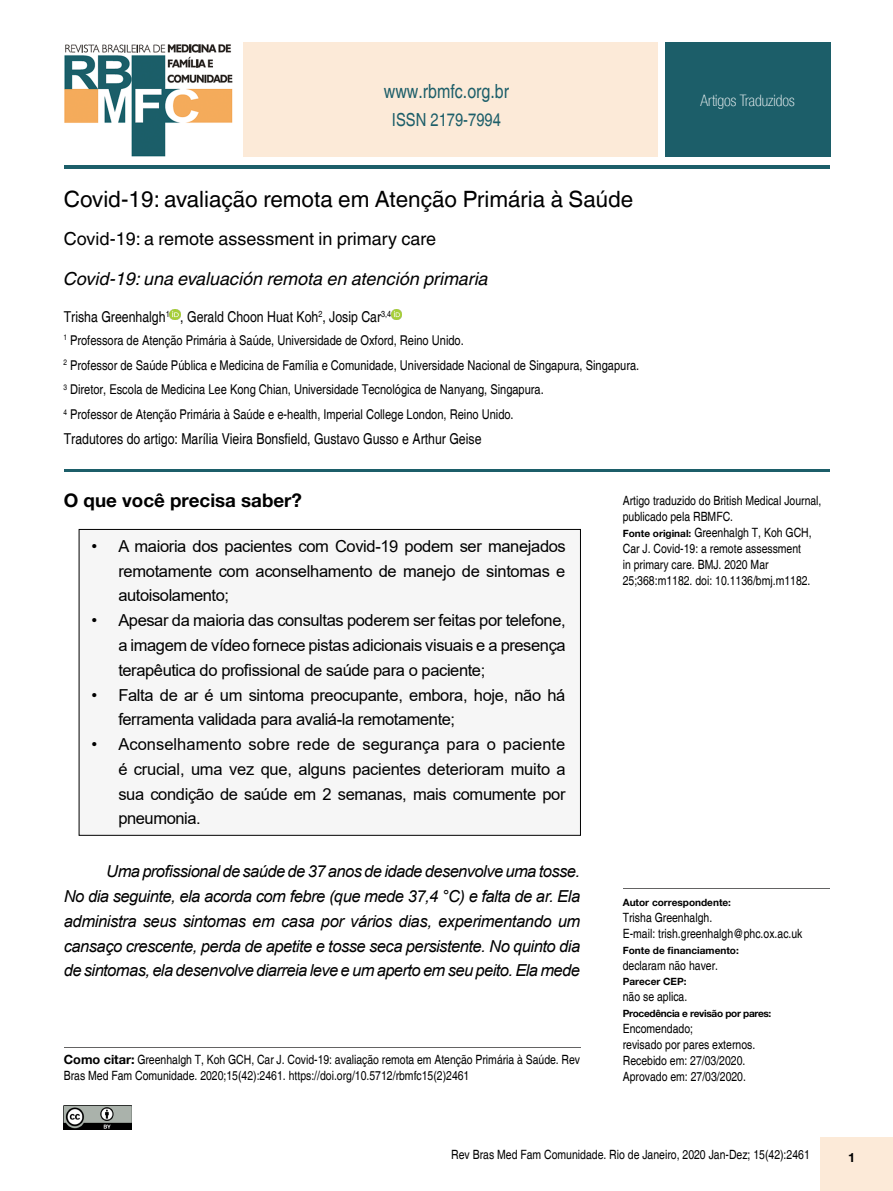
<style>
.page{position:relative;width:893px;height:1191px;background:#fff}
.page>*{position:absolute;margin:0;border:0;box-sizing:border-box;transform-origin:0 0}
.t1{font:22.5px "Helvetica World";color:#000}
.t2{font:condensed 19.5px "Helvetica";color:#1c5e69}
.t3{font:700 18.75px "Helvetica Neue";color:#000}
.t4{font:italic 18px "Helvetica World";color:#000}
.t5{font:18px "Helvetica World";color:#000}
.t6{font:condensed 18px "Helvetica";color:#1c5e69}
.t7{font:16.5px/24.8px "Arial";letter-spacing:-.025em;color:#000;text-align:justify}
.t8{font:italic 16.5px/24.8px "Arial";letter-spacing:-.035em;color:#000;text-align:justify}
.t9{font:100 condensed 15.75px "Helvetica Neue LT Com";color:#fff}
.t10{font:condensed 15px "Helvetica";color:#000}
.t11{font:condensed 13.5px/24.8px "Helvetica";color:#000}
.t12{font:condensed 12.75px/15.9px "Helvetica";color:#000}
.t13{font:700 12.75px "Helvetica Neue";color:#000}
.t14{font:700 10.05px "Helvetica Neue";color:#000}
.t15{font:700 10.05px "Helvetica Neue";letter-spacing:-.03em;color:#000}
.s1{font-family:"Helvetica Neue";font-weight:700;font-stretch:normal}
.s2{font-family:"Helvetica Neue";font-weight:700;font-stretch:normal;font-size:10.05px}
</style>
<div class="page">
<div style="left:821px;top:1137px;width:72px;height:54px;background:#fcead8"></div>
<svg style="left:170px;top:309px;width:10px;height:11px"></svg>
<svg style="left:391px;top:309px;width:11px;height:11px"></svg>
<hr style="left:64px;top:165px;width:765px;height:4px;background:#1c5e69">
<div style="left:243px;top:43px;width:414px;height:114px;background:#fcead8"></div>
<div style="left:665px;top:43px;width:165px;height:114px;background:#1c5e69"></div>
<img style="left:64px;top:44px;width:169px;height:113px">
<hr style="left:64px;top:469px;width:765px;height:3px;background:#1c5e69">
<hr style="left:64px;top:1047px;width:516px;height:1px;background:#646363">
<hr style="left:623px;top:888px;width:206px;height:1px;background:#646363">
<img style="left:64px;top:1106px;width:68px;height:23px">
<div style="left:79px;top:529px;width:501px;height:306px;background:#f6f6f6"></div>
<div style="left:79px;top:529px;width:502px;height:306px;border:1px solid #000"></div>
<h2 class="t2" style="left:384px;top:80px;width:127px">www.rbmfc.org.br</h2>
<p class="t9" style="left:701px;top:92px;width:96px">Artigos Traduzidos</p>
<h3 class="t6" style="left:392px;top:110px;width:111px">ISSN 2179-7994</h3>
<h1 class="t1" style="left:64px;top:186px;width:571px">Covid-19: avaliação remota em Atenção Primária à Saúde</h1>
<h3 class="t5" style="left:64px;top:228px;width:374px">Covid-19: a remote assessment in primary care</h3>
<h3 class="t4" style="left:64px;top:268px;width:426px">Covid-19: una evaluación remota en atención primaria</h3>
<p class="t10" style="left:64px;top:308px;width:329px">Trisha Greenhalgh<sup>1</sup> , Gerald Choon Huat Koh<sup>2</sup>, Josip Car<sup>3,4</sup></p>
<p class="t11" style="left:63px;top:328px;width:577px"><sup>1</sup> Professora de Atenção Primária à Saúde, Universidade de Oxford, Reino Unido.<br><sup>2</sup> Professor de Saúde Pública e Medicina de Família e Comunidade, Universidade Nacional de Singapura, Singapura.<br><sup>3</sup> Diretor, Escola de Medicina Lee Kong Chian, Universidade Tecnológica de Nanyang, Singapura.<br><sup>4</sup> Professor de Atenção Primária à Saúde e e-health, Imperial College London, Reino Unido.</p>
<p class="t10" style="left:64px;top:430px;width:419px">Tradutores do artigo: Marília Vieira Bonsfield, Gustavo Gusso e Arthur Geise</p>
<h3 class="t3" style="left:64px;top:488px;width:240px">O que você precisa saber?</h3>
<p class="t7" style="left:118px;top:533px;width:449px;text-indent:-27px">• A maioria dos pacientes com Covid-19 podem ser manejados remotamente com aconselhamento de manejo de sintomas e autoisolamento;</p>
<p class="t7" style="left:118px;top:608px;width:449px;text-indent:-27px">• Apesar da maioria das consultas poderem ser feitas por telefone, a imagem de vídeo fornece pistas adicionais visuais e a presença terapêutica do profissional de saúde para o paciente;</p>
<p class="t7" style="left:118px;top:682px;width:449px;text-indent:-27px">• Falta de ar é um sintoma preocupante, embora, hoje, não há ferramenta validada para avaliá-la remotamente;</p>
<p class="t7" style="left:118px;top:731px;width:449px;text-indent:-27px">• Aconselhamento sobre rede de segurança para o paciente é crucial, uma vez que, alguns pacientes deterioram muito a sua condição de saúde em 2 semanas, mais comumente por pneumonia.</p>
<p class="t8" style="left:64px;top:859px;width:518px;text-indent:43px">Uma profissional de saúde de 37 anos de idade desenvolve uma tosse.<br>No dia seguinte, ela acorda com febre (que mede 37,4 °C) e falta de ar. Ela administra seus sintomas em casa por vários dias, experimentando um cansaço crescente, perda de apetite e tosse seca persistente. No quinto dia de sintomas, ela desenvolve diarreia leve e um aperto em seu peito. Ela mede</p>
<p class="t12" style="left:64px;top:1051px;width:518px"><span class="s1">Como citar:</span> Greenhalgh T, Koh GCH, Car J. Covid-19: avaliação remota em Atenção Primária à Saúde. Rev<br>Bras Med Fam Comunidade. 2020;15(42):2461. https://doi.org/10.5712/rbmfc15(2)2461</p>
<p class="t12" style="left:623px;top:493px;width:200px">Artigo traduzido do British Medical Journal, publicado pela RBMFC.<br><span class="s2">Fonte original:</span> Greenhalgh T, Koh GCH, Car J. Covid-19: a remote assessment<br>in primary care. BMJ. 2020 Mar 25;368:m1182. doi: 10.1136/bmj.m1182.</p>
<p class="t14" style="left:623px;top:896px;width:110px">Autor correspondente:</p>
<p class="t12" style="left:623px;top:909px;width:181px">Trisha Greenhalgh.<br>E-mail: trish.greenhalgh@phc.ox.ac.uk</p>
<p class="t14" style="left:623px;top:943px;width:118px">Fonte de financiamento:</p>
<p class="t12" style="left:623px;top:957px;width:97px">declaram não haver.</p>
<p class="t14" style="left:623px;top:975px;width:65px">Parecer CEP:</p>
<p class="t12" style="left:623px;top:989px;width:66px">não se aplica.</p>
<p class="t15" style="left:623px;top:1007px;width:150px">Procedência e revisão por pares:</p>
<p class="t12" style="left:623px;top:1020px;width:134px">Encomendado;<br>revisado por pares externos.<br>Recebido em: 27/03/2020.<br>Aprovado em: 27/03/2020.</p>
<p class="t12" style="left:451px;top:1146px;width:360px">Rev Bras Med Fam Comunidade. Rio de Janeiro, 2020 Jan-Dez; 15(42):2461</p>
<p class="t13" style="left:848px;top:1149px;width:9px">1</p>
</div>
